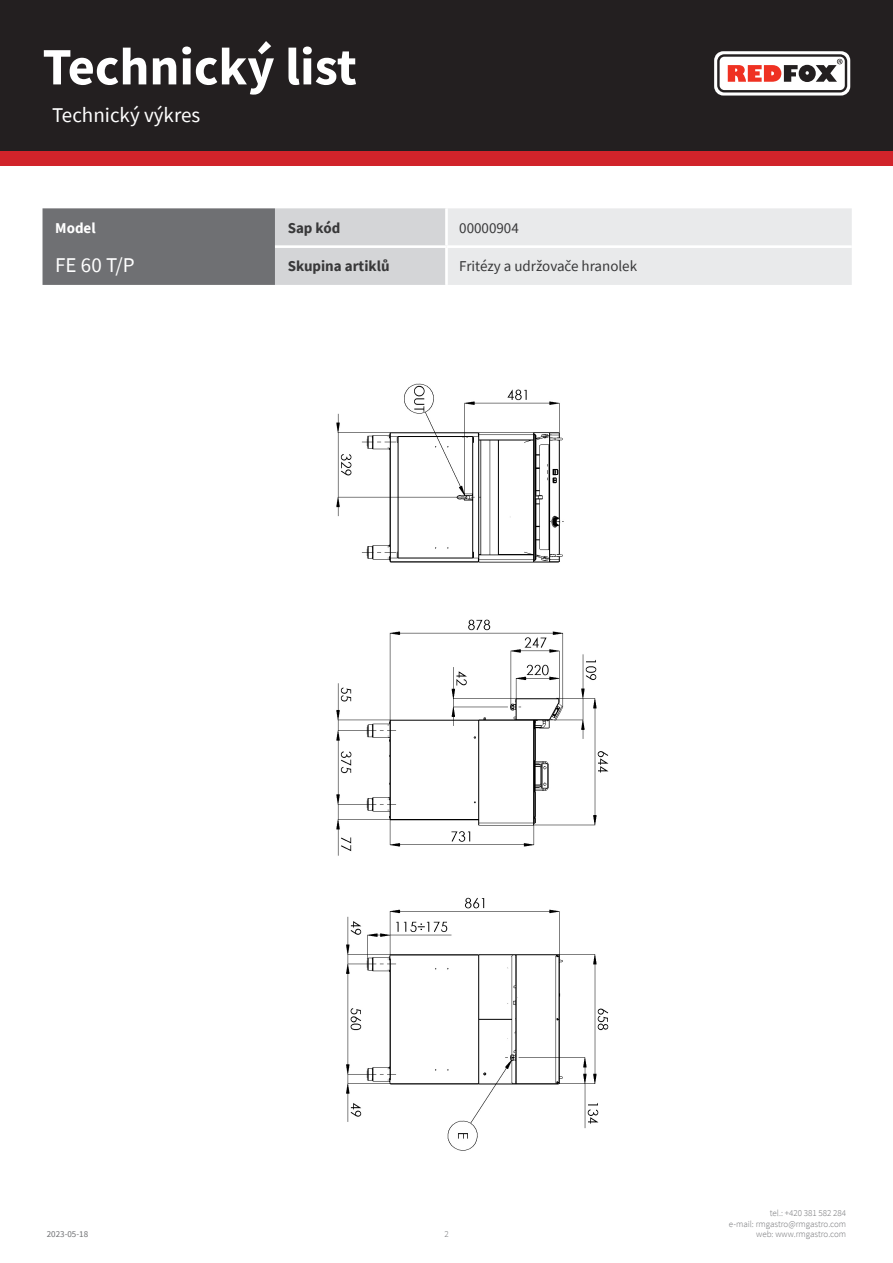
<style>
.page{position:relative;width:893px;height:1263px;background:#fff}
.page>*{position:absolute;margin:0;border:0;box-sizing:border-box;transform-origin:0 0}
.t1{font:700 52.5px "Source Sans Pro";color:#fff}
.kapitola{font:21px "Source Sans Pro";color:#fff}
.tabulka_-_headline{font:21px "Source Sans Pro";color:#fff}
.tabulka_-_text{font:15px "Source Sans Pro";color:#383839}
.tabulka_-_text-2{font:700 15px "Source Sans Pro";color:#383839}
.tabulka_-_text-3{font:700 15px "Source Sans Pro";color:#fff}
.t2{font:300 9px/10.8px "Source Sans Pro";color:#6f7073;text-align:right}
.t3{font:9px "Source Sans Pro";color:#6f7073}
</style>
<div class="page">
<div style="left:0;top:0;width:893px;height:166px;background:#d1232a"></div>
<div style="left:0;top:0;width:893px;height:151px;background:#231f20"></div>
<svg style="left:714px;top:51px;width:136px;height:45px"></svg>
<img style="left:336px;top:383px;width:273px;height:768px">
<svg style="left:43px;top:208px;width:809px;height:77px;background:#c0c1c3"></svg>
<hr style="left:445px;top:208px;width:3px;height:37px;background:#fff">
<hr style="left:275px;top:245px;width:171px;height:3px;background:#fff">
<hr style="left:446px;top:245px;width:406px;height:3px;background:#fff">
<hr style="left:445px;top:248px;width:3px;height:37px;background:#fff">
<h1 class="t1" style="left:43px;top:31px;width:316px">Technický list</h1>
<p class="kapitola" style="left:52px;top:101px;width:150px">Technický výkres</p>
<p class="tabulka_-_text-3" style="left:55px;top:218px;width:42px">Model</p>
<p class="tabulka_-_text-2" style="left:288px;top:218px;width:54px">Sap kód</p>
<p class="tabulka_-_text" style="left:459px;top:219px;width:61px">00000904</p>
<p class="tabulka_-_headline" style="left:55px;top:251px;width:81px">FE 60 T/P</p>
<p class="tabulka_-_text-2" style="left:288px;top:256px;width:103px">Skupina artiklů</p>
<p class="tabulka_-_text" style="left:459px;top:257px;width:179px">Fritézy a udržovače hranolek</p>
<p class="t3" style="left:47px;top:1229px;width:43px">2023-05-18</p>
<p class="t2" style="left:444px;top:1229px;width:6px">2</p>
<p class="t2" style="left:729px;top:1207px;width:119px">tel.: +420 381 582 284<br>e-mail: rmgastro@rmgastro.com web: www.rmgastro.com</p>
</div>
